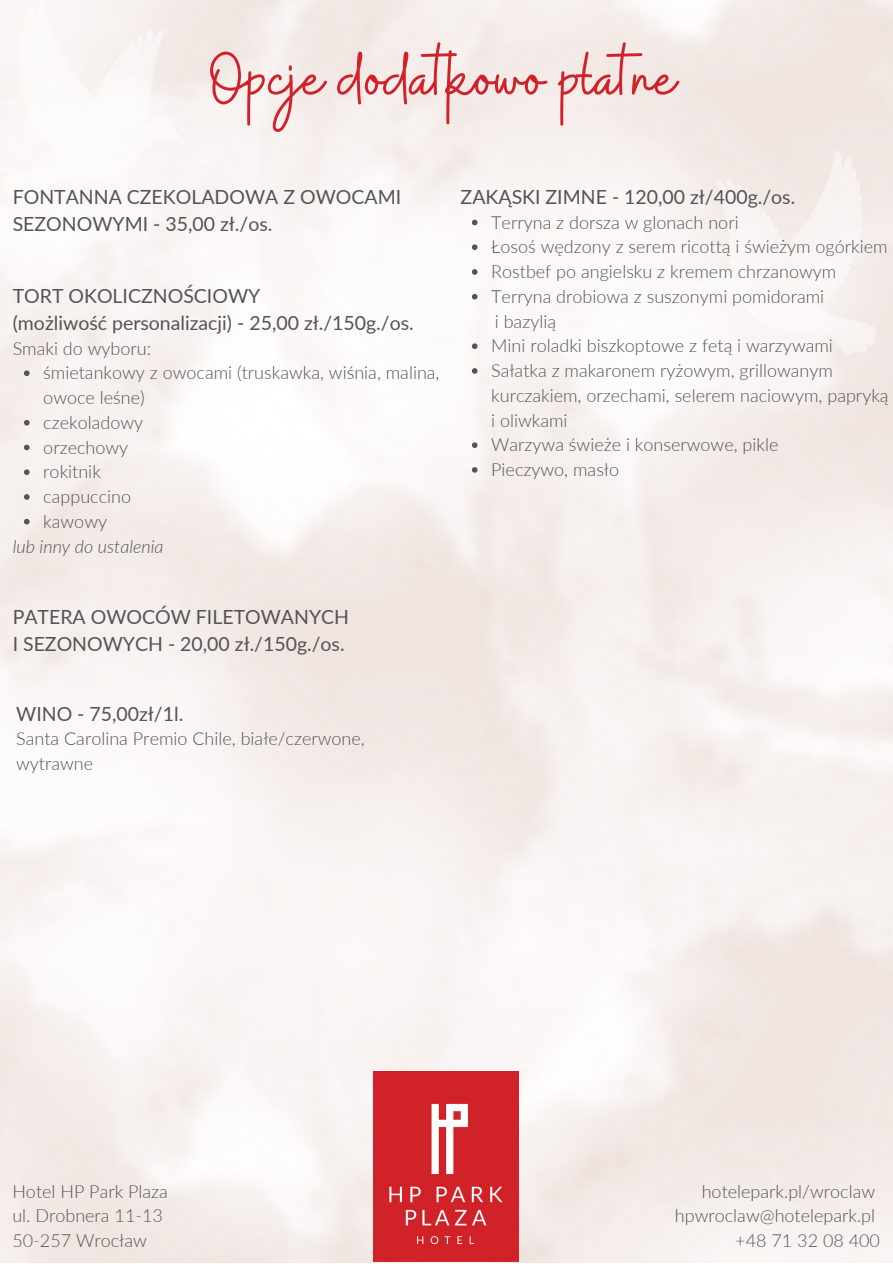
<style>
.page{position:relative;width:893px;height:1264px;background:#fff}
.page>*{position:absolute;margin:0;border:0;box-sizing:border-box;transform-origin:0 0}
.t1{font:73.5px "Buffalo";color:#d12229}
.t2{font:19.5px/27px "Lato";color:#545454}
.t3{font:300 18px/24.8px "Lato";color:#545454}
.t4{font:italic 300 18px "Lato";color:#545454}
</style>
<div class="page">
<img style="left:0;top:0;width:892px;height:1262px">
<img style="left:374px;top:1071px;width:145px;height:190px">
<svg style="left:4px;top:0;width:178px;height:206px"></svg>
<svg style="left:24px;top:370px;width:6px;height:6px"></svg>
<svg style="left:24px;top:420px;width:6px;height:5px"></svg>
<svg style="left:24px;top:444px;width:6px;height:6px"></svg>
<svg style="left:24px;top:469px;width:6px;height:6px"></svg>
<svg style="left:24px;top:494px;width:6px;height:6px"></svg>
<svg style="left:24px;top:519px;width:6px;height:5px"></svg>
<svg style="left:698px;top:149px;width:178px;height:206px"></svg>
<svg style="left:472px;top:220px;width:5px;height:5px"></svg>
<svg style="left:472px;top:244px;width:5px;height:6px"></svg>
<svg style="left:472px;top:269px;width:5px;height:6px"></svg>
<svg style="left:472px;top:294px;width:5px;height:5px"></svg>
<svg style="left:472px;top:343px;width:5px;height:6px"></svg>
<svg style="left:472px;top:368px;width:5px;height:6px"></svg>
<svg style="left:472px;top:442px;width:5px;height:6px"></svg>
<svg style="left:472px;top:467px;width:5px;height:5px"></svg>
<p class="t1" style="left:210px;top:31px;width:467px">Opcje dodatkowo płatne</p>
<p class="t2" style="left:13px;top:183px;width:390px">FONTANNA CZEKOLADOWA Z OWOCAMI<br>SEZONOWYMI - 35,00 zł./os.</p>
<p class="t2" style="left:13px;top:282px;width:249px">TORT OKOLICZNOŚCIOWY</p>
<p class="t2" style="left:13px;top:309px;width:402px">(możliwość personalizacji) - 25,00 zł./150g./os.</p>
<p class="t3" style="left:13px;top:335px;width:140px">Smaki do wyboru:</p>
<p class="t3" style="left:43px;top:360px;width:398px">śmietankowy z owocami (truskawka, wiśnia, malina, owoce leśne)</p>
<p class="t3" style="left:43px;top:409px;width:101px">czekoladowy</p>
<p class="t3" style="left:43px;top:434px;width:86px">orzechowy</p>
<p class="t3" style="left:43px;top:459px;width:59px">rokitnik</p>
<p class="t3" style="left:43px;top:484px;width:89px">cappuccino</p>
<p class="t3" style="left:43px;top:508px;width:65px">kawowy</p>
<p class="t4" style="left:13px;top:535px;width:152px">lub inny do ustalenia</p>
<p class="t2" style="left:13px;top:603px;width:338px">PATERA OWOCÓW FILETOWANYCH</p>
<p class="t2" style="left:13px;top:630px;width:333px">I SEZONOWYCH - 20,00 zł./150g./os.</p>
<p class="t2" style="left:16px;top:699px;width:169px">WINO - 75,00zł/1l.</p>
<p class="t3" style="left:16px;top:726px;width:350px">Santa Carolina Premio Chile, białe/czerwone, wytrawne</p>
<p class="t2" style="left:460px;top:183px;width:336px">ZAKĄSKI ZIMNE - 120,00 zł/400g./os.</p>
<p class="t3" style="left:491px;top:209px;width:249px">Terryna z dorsza w glonach nori</p>
<p class="t3" style="left:491px;top:234px;width:398px">Łosoś wędzony z serem ricottą i świeżym ogórkiem</p>
<p class="t3" style="left:491px;top:259px;width:346px">Rostbef po angielsku z kremem chrzanowym</p>
<p class="t3" style="left:491px;top:283px;width:334px">Terryna drobiowa z suszonymi pomidorami</p>
<p class="t3" style="left:491px;top:333px;width:343px">Mini roladki biszkoptowe z fetą i warzywami</p>
<p class="t3" style="left:491px;top:358px;width:399px">Sałatka z makaronem ryżowym, grillowanym kurczakiem, orzechami, selerem naciowym, papryką i oliwkami</p>
<p class="t3" style="left:491px;top:432px;width:289px">Warzywa świeże i konserwowe, pikle</p>
<p class="t3" style="left:491px;top:457px;width:129px">Pieczywo, masło</p>
<p class="t3" style="left:495px;top:308px;width:63px">i bazylią</p>
<p class="t3" style="left:12px;top:1178px;width:157px">Hotel HP Park Plaza</p>
<p class="t3" style="left:12px;top:1202px;width:152px">ul. Drobnera 11-13</p>
<p class="t3" style="left:12px;top:1227px;width:136px">50-257 Wrocław</p>
<p class="t3" style="left:701px;top:1178px;width:175px">hotelepark.pl/wroclaw</p>
<p class="t3" style="left:674px;top:1202px;width:202px">hpwroclaw@hotelepark.pl</p>
<p class="t3" style="left:735px;top:1227px;width:146px">+48 71 32 08 400</p>
</div>
